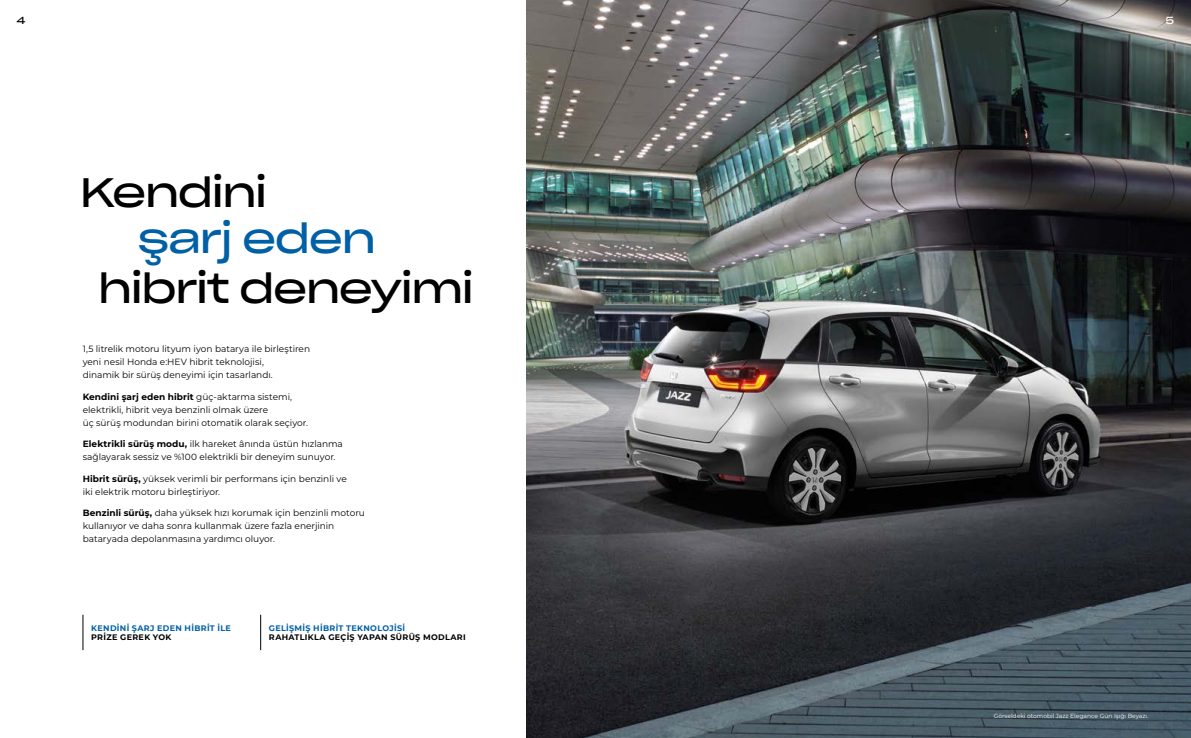
<style>
.page{position:relative;width:1191px;height:738px;background:#fff}
.page>*{position:absolute;margin:0;border:0;box-sizing:border-box;transform-origin:0 0}
.t1{font:40px "Sharp Grotesk Book 25";letter-spacing:-.035em;color:#000}
.t2{font:40px "Sharp Grotesk Book 25";letter-spacing:-.035em;color:#0060a6}
.t3{font:10px "Sharp Grotesk Book 25";color:#000}
.t4{font:10px "Sharp Grotesk Book 25";color:#fff}
.t5{font:9px/13px "Montserrat";letter-spacing:-.005em;color:#000}
.t6{font:700 8px "Montserrat";letter-spacing:.04em;color:#0060a6}
.t7{font:700 8px "Montserrat";letter-spacing:.04em;color:#000}
.t8{font:6px "Montserrat";color:#fff}
.s1{font-weight:700}
</style>
<div class="page">
<img style="left:527px;top:0;width:664px;height:737px">
<hr style="left:83px;top:614px;width:1px;height:35px;background:#000">
<hr style="left:260px;top:614px;width:1px;height:35px;background:#000">
<p class="t3" style="left:17px;top:12px;width:10px">4</p>
<p class="t4" style="left:1165px;top:12px;width:10px">5</p>
<h1 class="t1" style="left:80px;top:157px;width:189px">Kendini</h1>
<h1 class="t2" style="left:138px;top:203px;width:240px">şarj eden</h1>
<h1 class="t1" style="left:98px;top:253px;width:377px">hibrit deneyimi</h1>
<p class="t5" style="left:83px;top:342px;width:229px">1,5 litrelik motoru lityum iyon batarya ile birleştiren yeni nesil Honda e:HEV hibrit teknolojisi,<br>dinamik bir sürüş deneyimi için tasarlandı.</p>
<p class="t5" style="left:83px;top:389px;width:227px"><span class="s1">Kendini şarj eden hibrit</span> güç-aktarma sistemi, elektrikli, hibrit veya benzinli olmak üzere<br>üç sürüş modundan birini otomatik olarak seçiyor.</p>
<p class="t5" style="left:83px;top:437px;width:262px"><span class="s1">Elektrikli sürüş modu,</span> ilk hareket ânında üstün hızlanma sağlayarak sessiz ve %100 elektrikli bir deneyim sunuyor.</p>
<p class="t5" style="left:83px;top:471px;width:265px"><span class="s1">Hibrit sürüş,</span> yüksek verimli bir performans için benzinli ve iki elektrik motoru birleştiriyor.</p>
<p class="t5" style="left:83px;top:506px;width:284px"><span class="s1">Benzinli sürüş,</span> daha yüksek hızı korumak için benzinli motoru kullanıyor ve daha sonra kullanmak üzere fazla enerjinin bataryada depolanmasına yardımcı oluyor.</p>
<p class="t6" style="left:91px;top:621px;width:141px">KENDİNİ ŞARJ EDEN HİBRİT İLE</p>
<p class="t7" style="left:91px;top:630px;width:82px">PRİZE GEREK YOK</p>
<p class="t6" style="left:269px;top:621px;width:138px">GELİŞMİŞ HİBRİT TEKNOLOJİSİ</p>
<p class="t7" style="left:269px;top:630px;width:198px">RAHATLIKLA GEÇİŞ YAPAN SÜRÜŞ MODLARI</p>
<p class="t8" style="left:993px;top:711px;width:156px">Görseldeki otomobil Jazz Elegance Gün Işığı Beyazı.</p>
</div>
